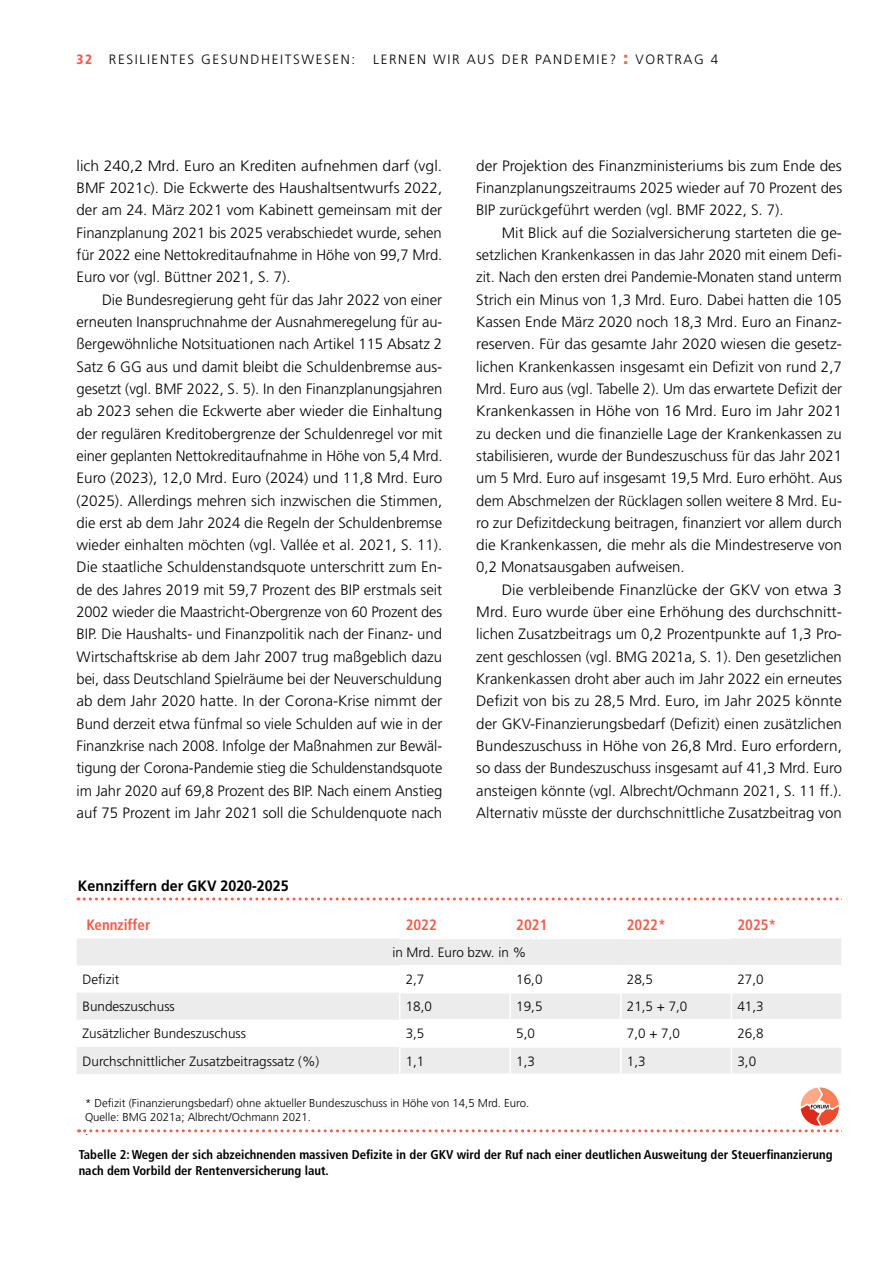
<style>
.page{position:relative;width:893px;height:1263px;background:#fff}
.page>*{position:absolute;margin:0;border:0;box-sizing:border-box;transform-origin:0 0}
.Para_Indent{font:300 15px/22.4px "Frutiger LT Std";color:#000;text-align:justify}
.Para_Indent-2{font:300 15px/22.4px "Frutiger LT Std";color:#000;text-align:justify;scale:1.05 1}
.t1{font:700 15px "Frutiger LT Std";color:#000;scale:.95 1}
.SectionHeading_1_x{font:700 condensed 15px "Frutiger LT Std";color:#f25d4c}
.Para_x_Kopie{font:300 13.5px "Frutiger LT Std";letter-spacing:.045em;color:#000}
.Para_x_Kopie-2{font:300 13.5px "Frutiger LT Std";color:#000}
.Para_x_Kopie-3{font:300 13.5px "Frutiger LT Std";letter-spacing:.12em;color:#000}
.Image_Caption_x{font:700 condensed 12.75px/15.9px "Frutiger LT Std";color:#000}
.t2{font:11.4px/13.6px "Frutiger LT Std Light 3";color:#000}
.s1{font-weight:900;font-stretch:condensed;color:#f25d4c}
.s2{font-weight:900;font-size:17.55px;color:#f25d4c}
</style>
<div class="page">
<div style="left:77px;top:938px;width:764px;height:136px;background:#ececec"></div>
<hr style="left:399px;top:938px;width:111px;height:1px;background:#fff">
<hr style="left:510px;top:938px;width:111px;height:1px;background:#fff">
<hr style="left:621px;top:938px;width:111px;height:1px;background:#fff">
<hr style="left:399px;top:965px;width:111px;height:1px;background:#fff">
<hr style="left:510px;top:965px;width:111px;height:1px;background:#fff">
<hr style="left:621px;top:965px;width:110px;height:1px;background:#fff">
<hr style="left:731px;top:965px;width:112px;height:1px;background:#fff">
<hr style="left:399px;top:1073px;width:111px;height:2px;background:#fff">
<hr style="left:510px;top:1073px;width:111px;height:2px;background:#fff">
<hr style="left:621px;top:1073px;width:110px;height:2px;background:#fff">
<hr style="left:731px;top:1073px;width:112px;height:2px;background:#fff">
<svg style="left:78px;top:897px;width:764px;height:3px"></svg>
<svg style="left:77px;top:966px;width:764px;height:107px"></svg>
<svg style="left:79px;top:1087px;width:763px;height:45px"></svg>
<p class="Para_x_Kopie-3" style="left:77px;top:51px;width:280px"><span class="s1">32</span> Resilientes Gesundheitswesen:</p>
<p class="Para_x_Kopie-3" style="left:373px;top:51px;width:347px">Lernen wir aus der Pandemie? <span class="s2">:</span> VORTRAG 4</p>
<p class="Para_Indent-2" style="left:77px;top:154px;width:350px">lich 240,2 M rd. Euro an Krediten aufnehmen darf (vgl.<br>BM F 2021c). Die Eckwerte des Haushaltsentwurfs 2022, der am 24. März 2021 vom Kabinett gemeinsam mit der Finanzplanung 2021 bis 2025 verabschiedet wurde, sehen für 2022 eine Nettokreditaufnahme in Höhe von 99,7 M rd.<br>Euro vor (vgl. Büttner 2021, S. 7).</p>
<p class="Para_Indent" style="left:77px;top:288px;width:367px;text-indent:26px">Die Bundesregierung geht für das Jahr 2022 von einer erneuten Inanspruchnahme der Ausnahmeregelung für au&shy;ßergewöhnliche Notsituationen nach Artikel 115 Absatz 2<br>Satz 6 GG aus und damit bleibt die Schuldenbremse aus&shy;gesetzt (vgl. BM F 2022, S. 5). In den Finanzplanungsjahren ab 2023 sehen die Eckwerte aber wieder die Einhaltung der regulären Kreditobergrenze der Schuldenregel vor mit einer geplanten Nettokreditaufnahme in Höhe von 5,4 M rd.<br>Euro (2023), 12,0 Mrd. Euro (2024) und 11,8 Mrd. Euro (2025). Allerdings mehren sich inzwischen die Stimmen, die erst ab dem Jahr 2024 die Regeln der Schuldenbremse wieder einhalten möchten (vgl. Vallée et al. 2021, S. 11).<br>Die staatliche Schuldenstandsquote unterschritt zum En&shy;de des Jahres 2019 mit 59,7 Prozent des BIP erstmals seit 2002 wieder di Maastricht-Obergrenze von 60 Prozent des BIP. Die Haushalts- und Finanzpolitik nach der Finanz- und Wirtschaftskrise ab dem Jahr 2007 trug maßgeblich dazu bei, dass Deutschland Spielräume bei der Neuverschuldung ab dem Jahr 2020 hatte. In der Corona-Krise nimmt der Bund derzeit etwa fünfmal so viele Schulden auf wie in der Finanzkrise nach 2008. Infolge der Maßnahmen zur Bewäl&shy;tigung der Corona-Pandemie stieg die Schuldenstandsquote im Jahr 2020 auf 69,8 Prozent des BIP. Nach einem Anstieg auf 75 Prozent im Jahr 2021 soll die Schuldenquote nach</p>
<p class="t1" style="left:78px;top:604px;width:223px">Kennziffern der GKV 2020-2025</p>
<p class="t1" style="left:78px;top:877px;width:223px">Kennziffern der GKV 2020-2025</p>
<p class="Para_Indent" style="left:476px;top:154px;width:367px">der Projektion des Finanzministeriums bis zum Ende des Finanzplanungszeitraums 2025 wieder auf 70 Prozent des BIP zurückgeführt werden (vgl. BM F 2022, S. 7).</p>
<p class="Para_Indent" style="left:476px;top:221px;width:367px;text-indent:26px">M it Blick auf die Sozialversicherung starteten die ge&shy;setzlichen Krankenkassen in das Jahr 2020 mit einem Defi&shy;zit. Nach den ersten drei Pandemie-Monaten stand unterm Strich ein M inus von 1,3 M rd. Euro. Dabei hatten die 105<br>Kassen Ende März 2020 noch 18,3 M rd. Euro an Finanz&shy;reserven. Für das gesamte Jahr 2020 wiesen die gesetz&shy;lichen Krankenkassen insgesamt ein Defizit von rund 2,7<br>M rd. Euro aus (vgl. Tabelle 2). U m das erwartete Defizit der Krankenkassen in Höhe von 16 M rd. Euro im Jahr 2021 zu decken und die finanzielle Lage der Krankenkassen zu stabilisieren, wurde der Bundeszuschuss für das Jahr 2021 um 5 M rd. Euro auf insgesamt 19,5 M rd. Euro erhöht. Aus dem Abschmelzen der Rücklagen sollen weitere 8 M rd. Eu&shy;ro zur Defizitdeckung beitragen, finanziert vor allem durch die Krankenkassen, die mehr als die M indestreserve von 0,2 Monatsausgaben aufweisen.</p>
<p class="Para_Indent-2" style="left:476px;top:579px;width:350px;text-indent:26px">Die verbleibende Finanzlücke der GKV von etwa 3<br>M rd. Euro wurde über eine Erhöhung des durchschnitt&shy;lichen Zusatzbeitrags um 0,2 Prozentpunkte auf 1,3 Pro&shy;zent geschlossen (vgl. BM G 2021a, S. 1). Den gesetzlichen Krankenkassen droht aber auch im Jahr 2022 ein erneutes Defizit von bis zu 28,5 M rd. Euro, im Jahr 2025 könnte der GKV-Finanzierungsbedarf (Defizit) einen zusätzlichen Bundeszuschuss in Höhe von 26,8 M rd. Euro erfordern, so dass der Bundeszuschuss insgesamt auf 41,3 M rd. Euro ansteigen könnte (vgl. Albrecht/Ochmann 2021, S. 11 ff.).<br>Alternativ müsste der durchschnittliche Zusatzbeitrag von</p>
<p class="SectionHeading_1_x" style="left:86px;top:916px;width:65px">Kennziffer</p>
<p class="SectionHeading_1_x" style="left:406px;top:916px;width:33px">2022</p>
<p class="SectionHeading_1_x" style="left:516px;top:916px;width:33px">2021</p>
<p class="SectionHeading_1_x" style="left:627px;top:916px;width:40px">2022*</p>
<p class="SectionHeading_1_x" style="left:737px;top:916px;width:40px">2025*</p>
<p class="Para_x_Kopie-2" style="left:392px;top:945px;width:135px">in Mrd. Euro bzw. in %</p>
<p class="Para_x_Kopie" style="left:83px;top:972px;width:38px">Defizit</p>
<p class="Para_x_Kopie" style="left:406px;top:972px;width:20px">2,7</p>
<p class="Para_x_Kopie" style="left:516px;top:972px;width:28px">16,0</p>
<p class="Para_x_Kopie" style="left:627px;top:972px;width:28px">28,5</p>
<p class="Para_x_Kopie" style="left:737px;top:972px;width:28px">27,0</p>
<p class="Para_x_Kopie" style="left:83px;top:999px;width:94px">Bundeszuschuss</p>
<p class="Para_x_Kopie" style="left:406px;top:999px;width:28px">18,0</p>
<p class="Para_x_Kopie" style="left:516px;top:999px;width:28px">19,5</p>
<p class="Para_x_Kopie" style="left:627px;top:999px;width:62px">21,5 + 7,0</p>
<p class="Para_x_Kopie" style="left:737px;top:999px;width:28px">41,3</p>
<p class="Para_x_Kopie-2" style="left:83px;top:1026px;width:165px">Zusätzlicher Bundeszuschuss</p>
<p class="Para_x_Kopie" style="left:406px;top:1026px;width:20px">3,5</p>
<p class="Para_x_Kopie" style="left:516px;top:1026px;width:20px">5,0</p>
<p class="Para_x_Kopie" style="left:627px;top:1026px;width:55px">7,0 + 7,0</p>
<p class="Para_x_Kopie" style="left:737px;top:1026px;width:28px">26,8</p>
<p class="Para_x_Kopie-2" style="left:83px;top:1053px;width:238px">Durchschnittlicher Zusatzbeitragssatz (%)</p>
<p class="Para_x_Kopie" style="left:406px;top:1053px;width:20px">1,1</p>
<p class="Para_x_Kopie" style="left:516px;top:1053px;width:20px">1,3</p>
<p class="Para_x_Kopie" style="left:627px;top:1053px;width:20px">1,3</p>
<p class="Para_x_Kopie" style="left:737px;top:1053px;width:20px">3,0</p>
<p class="t2" style="left:85px;top:1096px;width:446px">* Defizit (Finanzierungsbedarf) ohne aktueller Bundeszuschuss in Höhe von 14,5 Mrd. Euro.<br>Quelle: BMG 2021a; Albrecht/Ochmann 2021.<br>.</p>
<p class="Image_Caption_x" style="left:79px;top:1147px;width:756px">Tabelle 2: Wegen der sich abzeichnenden massiven Defizite in der GKV wird der Ruf nach einer deutlichen Ausweitung der Steuerfinanzierung nach dem Vorbild der Rentenversicherung laut.</p>
</div>
